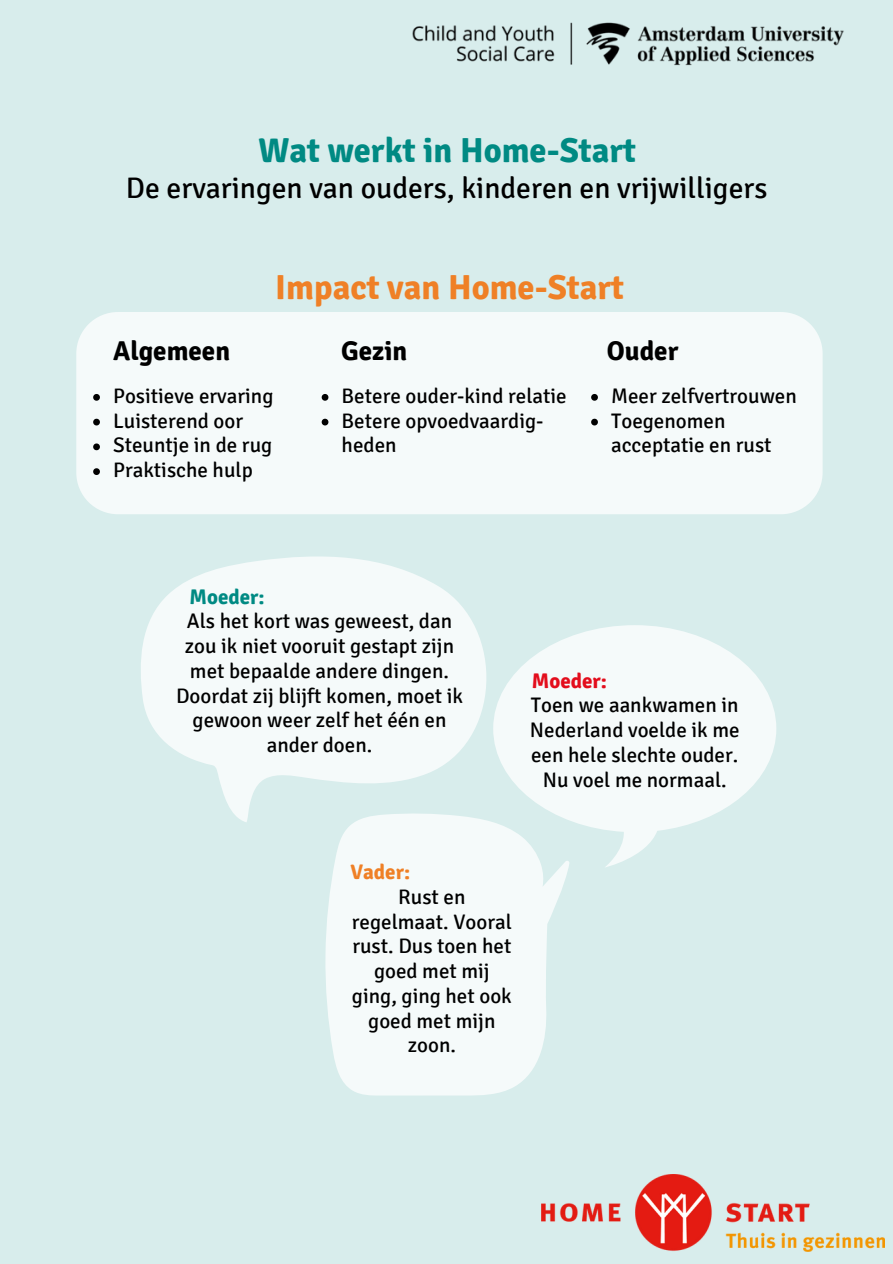
<style>
.page{position:relative;width:893px;height:1264px;background:#fff}
.page>*{position:absolute;margin:0;border:0;box-sizing:border-box;transform-origin:0 0}
.t1{font:700 34.5px "Signika";color:#008a83}
.t2{font:700 34.5px "Signika";color:#ef8026}
.t3{font:29.7px "Signika";color:#000}
.t4{font:700 27px "Signika";color:#000}
.t5{font:21px/24.8px "Signika";color:#000;text-align:center}
.t6{font:700 21px "Signika";color:#e30d1c}
.t7{font:700 21px "Signika";color:#008a83}
.t8{font:700 21px "Signika";color:#ef8026}
</style>
<div class="page">
<div style="left:0;top:0;width:892px;height:1263px;background:#d8edec"></div>
<img style="left:412px;top:22px;width:432px;height:44px">
<svg style="left:506px;top:625px;width:270px;height:242px;fill:#f5fafa"></svg>
<svg style="left:325px;top:812px;width:244px;height:283px;fill:#f5fafa"></svg>
<svg style="left:141px;top:556px;width:365px;height:266px;fill:#f5fafa"></svg>
<div style="left:76px;top:312px;width:746px;height:202px;background:#f5fafa"></div>
<svg style="left:93px;top:394px;width:7px;height:7px"></svg>
<svg style="left:93px;top:419px;width:7px;height:6px"></svg>
<svg style="left:93px;top:443px;width:7px;height:7px"></svg>
<svg style="left:93px;top:468px;width:7px;height:7px"></svg>
<svg style="left:321px;top:394px;width:7px;height:7px"></svg>
<svg style="left:321px;top:419px;width:7px;height:6px"></svg>
<svg style="left:591px;top:394px;width:7px;height:7px"></svg>
<svg style="left:591px;top:419px;width:7px;height:6px"></svg>
<img style="left:541px;top:1174px;width:343px;height:77px">
<p class="t1" style="left:258px;top:130px;width:379px">Wat werkt in Home-Start</p>
<p class="t3" style="left:126px;top:170px;width:643px">De ervaringen van ouders, kinderen en vrijwilligers</p>
<p class="t2" style="left:275px;top:267px;width:350px">Impact van Home-Start</p>
<p class="t4" style="left:113px;top:335px;width:118px">Algemeen</p>
<p class="t4" style="left:341px;top:335px;width:68px">Gezin</p>
<p class="t4" style="left:607px;top:335px;width:73px">Ouder</p>
<p class="t5" style="left:113px;top:384px;width:162px">Positieve ervaring</p>
<p class="t5" style="left:113px;top:408px;width:131px">Luisterend oor</p>
<p class="t5" style="left:113px;top:433px;width:161px">Steuntje in de rug</p>
<h2 class="t5" style="left:113px;top:458px;width:141px">Praktische hulp</h2>
<h2 class="t5" style="left:341px;top:384px;width:226px">Betere ouder-kind relatie</h2>
<p class="t5" style="left:341px;top:408px;width:203px;text-align:left">Betere opvoedvaardig&shy;heden</p>
<p class="t5" style="left:611px;top:384px;width:187px">Meer zelfvertrouwen</p>
<p class="t5" style="left:611px;top:408px;width:162px;text-align:left">Toegenomen acceptatie en rust</p>
<p class="t7" style="left:189px;top:583px;width:77px">Moeder:</p>
<p class="t5" style="left:176px;top:609px;width:288px">Als het kort was geweest, dan zou ik niet vooruit gestapt zijn met bepaalde andere dingen.<br>Doordat zij blijft komen, moet ik gewoon weer zelf het één en ander doen.</p>
<h1 class="t6" style="left:532px;top:668px;width:77px">Moeder:</h1>
<h3 class="t5" style="left:530px;top:693px;width:211px">Toen we aankwamen in<br>Nederland voelde ik me een hele slechte ouder.<br>Nu voel me normaal.</h3>
<h1 class="t8" style="left:350px;top:859px;width:61px">Vader:</h1>
<h2 class="t5" style="left:352px;top:884px;width:161px">Rust en regelmaat. Vooral rust. Dus toen het goed met mij ging, ging het ook goed met mijn zoon.</h2>
</div>
